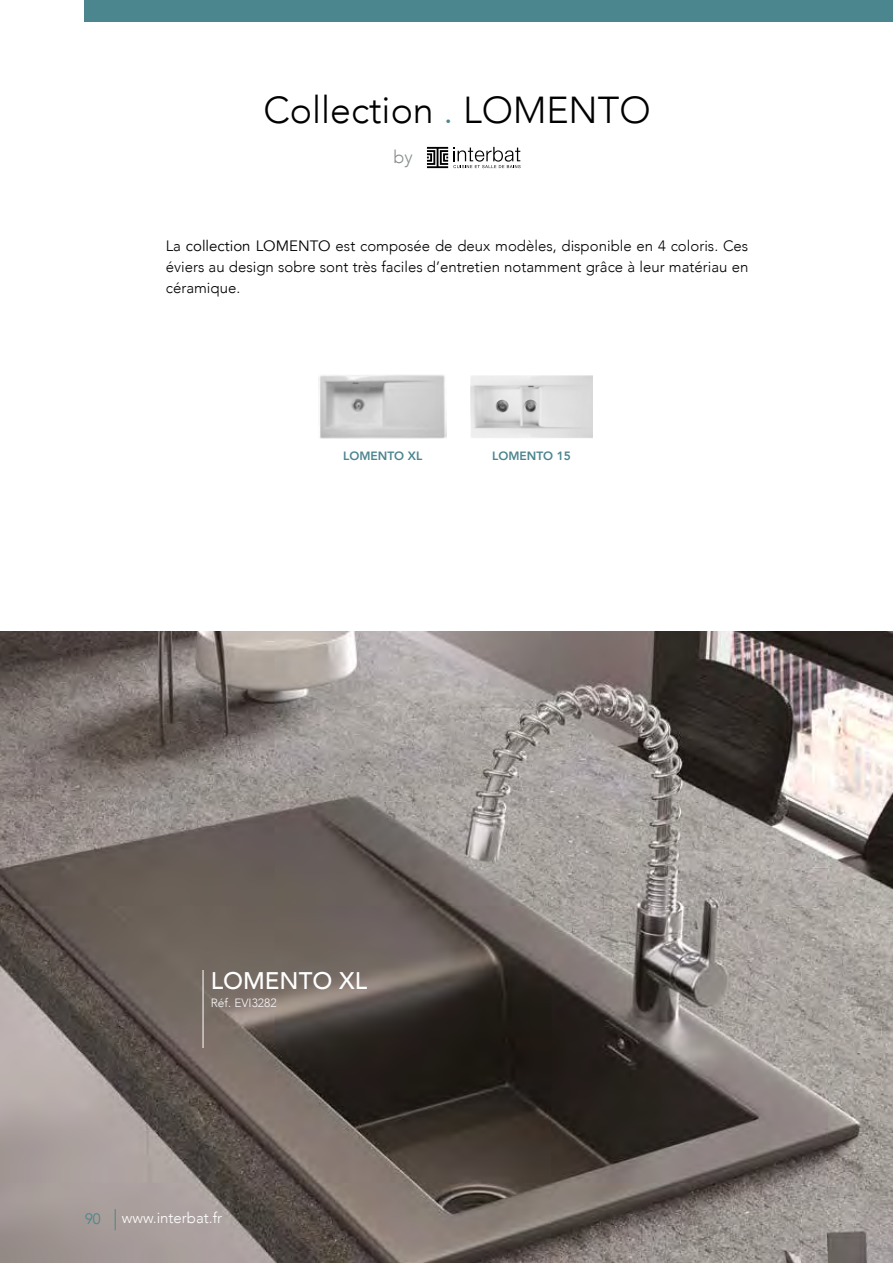
<style>
.page{position:relative;width:893px;height:1263px;background:#fff}
.page>*{position:absolute;margin:0;border:0;box-sizing:border-box;transform-origin:0 0}
.t1{font:300 37.5px "Avenir";color:#000}
.t2{font:500 24px "Avenir";color:#fff}
.t3{font:300 18px "Avenir";color:#898d8e}
.t4{font:300 15px/21px "Avenir";color:#000;text-align:justify}
.t5{font:300 15px "Avenir";color:#fff}
.t6{font:300 15px "Avenir";color:#4b858e}
.t7{font:800 12px "Avenir";color:#4b858e}
.t8{font:300 12px "Avenir";color:#f6f6f6}
.s1{color:#4b858e}
.s2{font-weight:400}
</style>
<div class="page">
<img style="left:0;top:631px;width:893px;height:632px">
<svg style="left:115px;top:1209px;width:1px;height:21px"></svg>
<svg style="left:427px;top:147px;width:94px;height:21px"></svg>
<img style="left:319px;top:375px;width:127px;height:63px">
<img style="left:470px;top:375px;width:123px;height:63px">
<hr style="left:203px;top:970px;width:1px;height:78px;background:#fff">
<div style="left:85px;top:0;width:808px;height:21px;background:#4b858e"></div>
<h1 class="t1" style="left:264px;top:87px;width:389px">Collection <span class="s1">.</span> LOMENTO</h1>
<p class="t3" style="left:394px;top:146px;width:21px">by</p>
<p class="t4" style="left:166px;top:235px;width:584px">La <span class="s2">collection LOMENTO</span> est composée de deux modèles, disponible en 4 coloris. Ces éviers au design sobre sont très faciles d’entretien notamment grâce à leur matériau en céramique.</p>
<p class="t7" style="left:343px;top:446px;width:81px">LOMENTO XL</p>
<p class="t7" style="left:492px;top:446px;width:80px">LOMENTO 15</p>
<h2 class="t2" style="left:211px;top:960px;width:158px">LOMENTO XL</h2>
<p class="t8" style="left:211px;top:995px;width:67px">Réf. EVI3282</p>
<p class="t6" style="left:85px;top:1210px;width:17px">90</p>
<p class="t5" style="left:122px;top:1209px;width:102px">www.interbat.fr</p>
</div>
